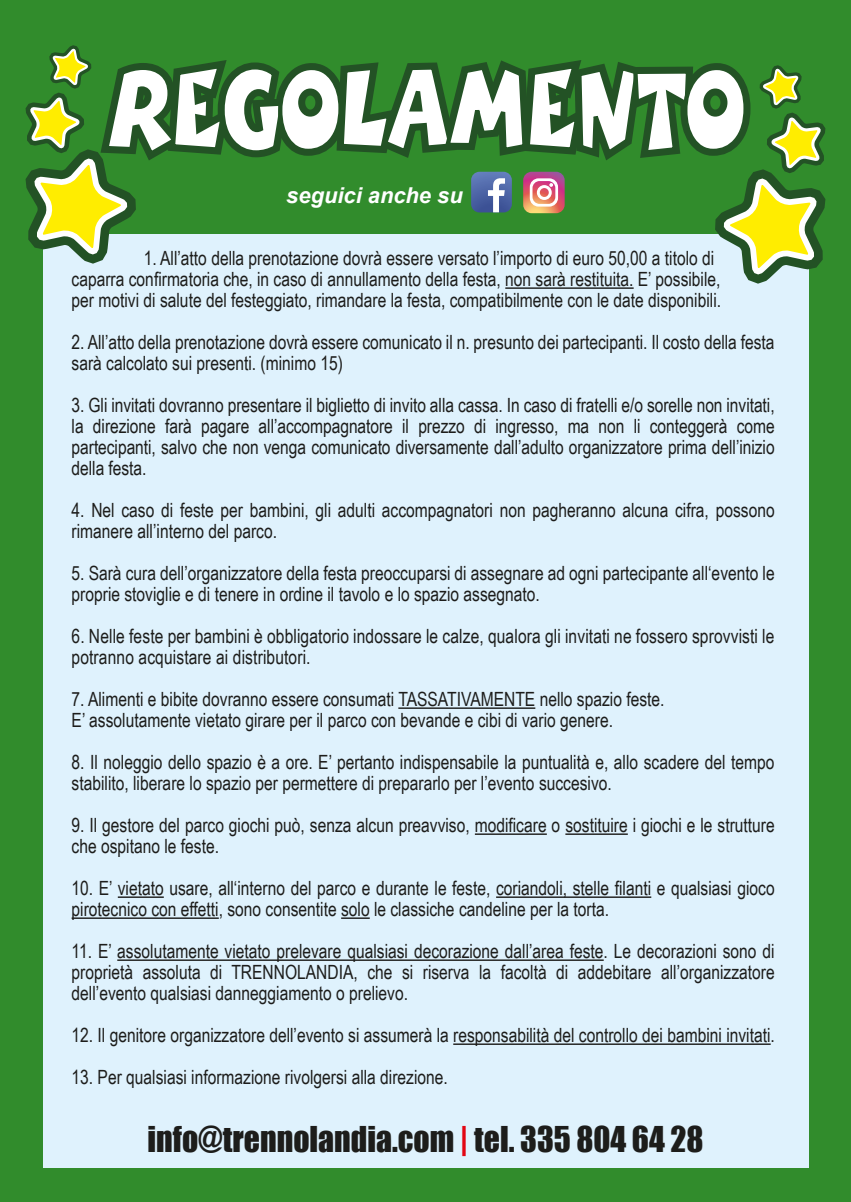
<style>
.page{position:relative;width:851px;height:1202px;background:#fff}
.page>*{position:absolute;margin:0;border:0;box-sizing:border-box;transform-origin:0 0}
.t1{font:32.8px "Impact";color:#1d1d1b}
.t2{font:italic 700 21.8px "Arial";color:#fff}
.t3{font:19.6px/21px "Arial Narrow";color:#1d1d1b}
.s1{color:#e30613}
</style>
<div class="page">
<div style="left:0;top:0;width:850px;height:1202px;background:#318c2c"></div>
<div style="left:43px;top:235px;width:765px;height:933px;background:#dff2fd"></div>
<hr style="left:398px;top:707px;width:137px;height:2px;background:#1d1d1b">
<hr style="left:475px;top:833px;width:71px;height:2px;background:#1d1d1b">
<hr style="left:565px;top:833px;width:62px;height:2px;background:#1d1d1b">
<hr style="left:118px;top:896px;width:46px;height:2px;background:#1d1d1b">
<hr style="left:496px;top:896px;width:155px;height:2px;background:#1d1d1b">
<hr style="left:72px;top:917px;width:147px;height:2px;background:#1d1d1b">
<hr style="left:341px;top:917px;width:28px;height:2px;background:#1d1d1b">
<hr style="left:117px;top:959px;width:486px;height:2px;background:#1d1d1b">
<hr style="left:453px;top:1043px;width:317px;height:2px;background:#1d1d1b">
<svg style="left:25px;top:45px;width:801px;height:260px"></svg>
<p class="t2" style="left:286px;top:181px;width:178px">seguici anche su</p>
<p class="t3" style="left:72px;top:247px;width:651px;text-indent:72px">1. All’atto della prenotazione dovrà essere versato l’importo di euro 50,00 a titolo di caparra confirmatoria che, in caso di annullamento della festa, non sarà restituita. E’ possibile, per motivi di salute del festeggiato, rimandare la festa, compatibilmente con le date disponibili.</p>
<p class="t3" style="left:72px;top:331px;width:704px">2. All’atto della prenotazione dovrà essere comunicato il n. presunto dei partecipanti. Il costo della festa sarà calcolato sui presenti. (minimo 15)</p>
<p class="t3" style="left:72px;top:394px;width:704px;text-align:justify">3. Gli invitati dovranno presentare il biglietto di invito alla cassa. In caso di fratelli e/o sorelle non invitati, la direzione farà pagare all’accompagnatore il prezzo di ingresso, ma non li conteggerà come partecipanti, salvo che non venga comunicato diversamente dall’adulto organizzatore prima dell’inizio della festa.</p>
<p class="t3" style="left:72px;top:499px;width:704px">4. Nel caso di feste per bambini, gli adulti accompagnatori non pagheranno alcuna cifra, possono rimanere all’interno del parco.</p>
<p class="t3" style="left:72px;top:562px;width:704px">5. Sarà cura dell’organizzatore della festa preoccuparsi di assegnare ad ogni partecipante all‘evento le proprie stoviglie e di tenere in ordine il tavolo e lo spazio assegnato.</p>
<p class="t3" style="left:72px;top:625px;width:704px">6. Nelle feste per bambini è obbligatorio indossare le calze, qualora gli invitati ne fossero sprovvisti le potranno acquistare ai distributori.</p>
<p class="t3" style="left:72px;top:688px;width:594px">7. Alimenti e bibite dovranno essere consumati TASSATIVAMENTE nello spazio feste.<br>E’ assolutamente vietato girare per il parco con bevande e cibi di vario genere.</p>
<p class="t3" style="left:72px;top:751px;width:704px">8. Il noleggio dello spazio è a ore. E’ pertanto indispensabile la puntualità e, allo scadere del tempo stabilito, liberare lo spazio per permettere di prepararlo per l’evento succesivo.</p>
<p class="t3" style="left:72px;top:814px;width:704px">9. Il gestore del parco giochi può, senza alcun preavviso, modificare o sostituire i giochi e le strutture che ospitano le feste.</p>
<p class="t3" style="left:72px;top:877px;width:704px">10. E’ vietato usare, all‘interno del parco e durante le feste, coriandoli, stelle filanti e qualsiasi gioco pirotecnico con effetti, sono consentite solo le classiche candeline per la torta.</p>
<p class="t3" style="left:72px;top:940px;width:704px;text-align:justify">11. E’ assolutamente vietato prelevare qualsiasi decorazione dall’area feste. Le decorazioni sono di proprietà assoluta di TRENNOLANDIA, che si riserva la facoltà di addebitare all’organizzatore dell’evento qualsiasi danneggiamento o prelievo.</p>
<p class="t3" style="left:72px;top:1024px;width:704px">12. Il genitore organizzatore dell’evento si assumerà la responsabilità del controllo dei bambini invitati.</p>
<p class="t3" style="left:72px;top:1066px;width:378px">13. Per qualsiasi informazione rivolgersi alla direzione.</p>
<h1 class="t1" style="left:147px;top:1114px;width:557px">info@trennolandia.com <span class="s1">|</span> tel. 335 804 64 28</h1>
</div>
